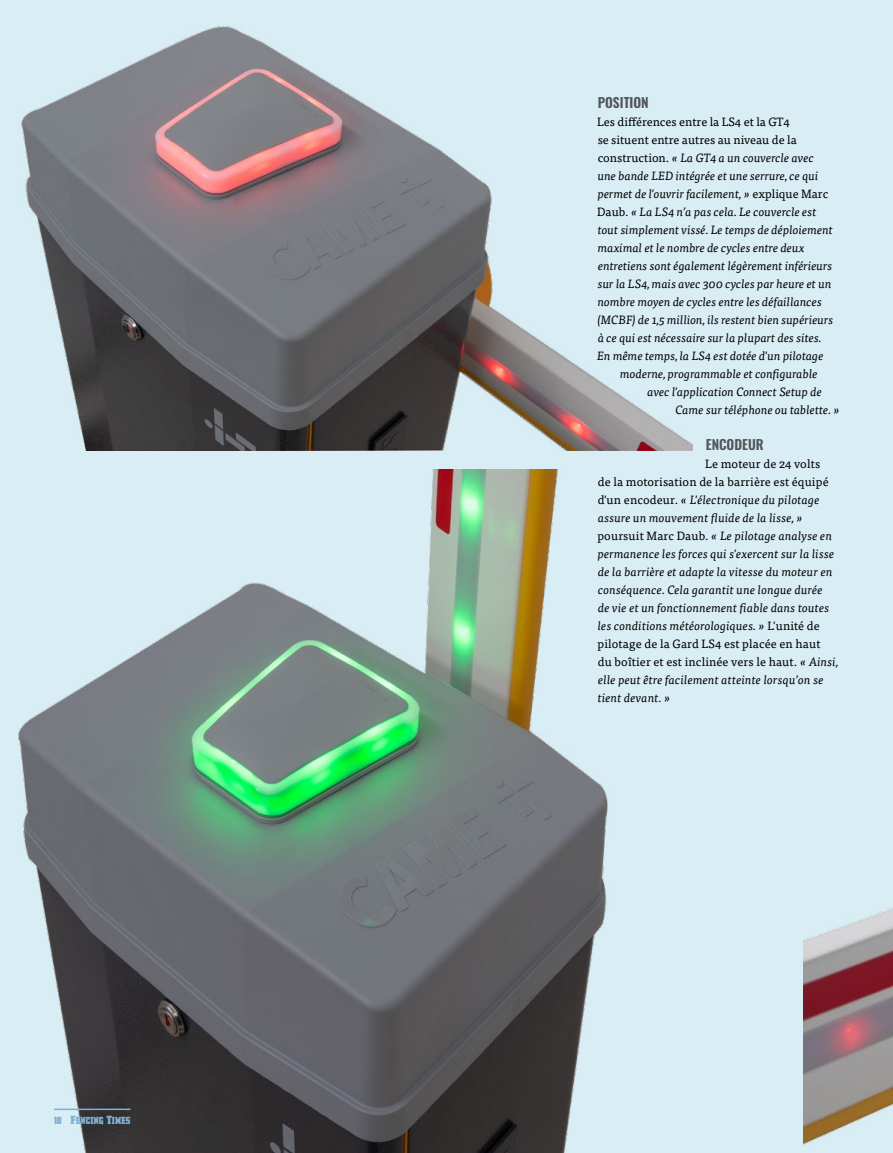
<style>
.page{position:relative;width:893px;height:1153px;background:#fff}
.page>*{position:absolute;margin:0;border:0;box-sizing:border-box;transform-origin:0 0}
.t1{font:15.3px "Laredo Trail Condensed";color:#80afd5;scale:.59 1}
.t2{font:600 13.5px "Oswald";color:#525559}
.t3{font:italic 12px/18px "Tisa Pro";color:#000}
.t4{font:12px "Tisa Pro";color:#000}
.s1{font-style:normal}
</style>
<div class="page">
<div style="left:0;top:0;width:893px;height:1152px;background:#d9edf5"></div>
<img style="left:21px;top:26px;width:671px;height:424px">
<img style="left:18px;top:470px;width:590px;height:682px">
<img style="left:804px;top:908px;width:89px;height:237px">
<hr style="left:54px;top:1108px;width:76px;height:1px;background:#80afd5">
<p class="t1" style="left:54px;top:1112px;width:131px">18 Fencing Times</p>
<p class="t2" style="left:598px;top:95px;width:53px">POSITION</p>
<p class="t4" style="left:597px;top:113px;width:194px">Les différences entre la LS4 et la GT4</p>
<p class="t4" style="left:598px;top:131px;width:201px">se situent entre autres au niveau de la</p>
<p class="t3" style="left:598px;top:148px;width:218px"><span class="s1">construction.</span> « La GT4 a un couvercle avec</p>
<p class="t3" style="left:598px;top:166px;width:222px">une bande LED intégrée et une serrure, ce qui</p>
<p class="t3" style="left:598px;top:184px;width:232px">permet de l'ouvrir facilement, » <span class="s1">explique Marc</span></p>
<p class="t3" style="left:597px;top:202px;width:221px"><span class="s1">Daub.</span> « La LS4 n’a pas cela. Le couvercle est</p>
<p class="t3" style="left:598px;top:220px;width:237px">tout simplement vissé. Le temps de déploiement</p>
<p class="t3" style="left:598px;top:238px;width:208px">maximal et le nombre de cycles entre deux</p>
<p class="t3" style="left:598px;top:256px;width:236px">entretiens sont également légèrement inférieurs</p>
<p class="t3" style="left:598px;top:274px;width:235px">sur la LS4, mais avec 300 cycles par heure et un</p>
<p class="t3" style="left:598px;top:292px;width:226px">nombre moyen de cycles entre les défaillances</p>
<p class="t3" style="left:597px;top:310px;width:238px">(MCBF) de 1,5 million, ils restent bien supérieurs</p>
<p class="t3" style="left:598px;top:328px;width:225px">à ce qui est nécessaire sur la plupart des sites.</p>
<p class="t3" style="left:597px;top:346px;width:228px">En même temps, la LS4 est dotée d'un pilotage</p>
<p class="t3" style="left:620px;top:364px;width:199px">moderne, programmable et configurable</p>
<p class="t3" style="left:648px;top:382px;width:176px">avec l'application Connect Setup de</p>
<p class="t3" style="left:676px;top:400px;width:166px">Came sur téléphone ou tablette. »</p>
<p class="t2" style="left:706px;top:437px;width:59px">ENCODEUR</p>
<p class="t3" style="left:597px;top:454px;width:242px;text-indent:108px"><span class="s1">Le moteur de 24 volts<br>de la motorisation de la barrière est équipé d'un encodeur.</span> « L'électronique du pilotage assure un mouvement fluide de la lisse, » <span class="s1">poursuit Marc Daub.</span> « Le pilotage analyse en permanence les forces qui s'exercent sur la lisse de la barrière et adapte la vitesse du moteur en conséquence. Cela garantit une longue durée<br>de vie et un fonctionnement fiable dans toutes les conditions météorologiques. » <span class="s1">L'unité de pilotage de la Gard LS4 est placée en haut<br>du boîtier et est inclinée vers le haut.</span> « Ainsi, elle peut être facilement atteinte lorsqu’on se tient devant. »</p>
</div>
